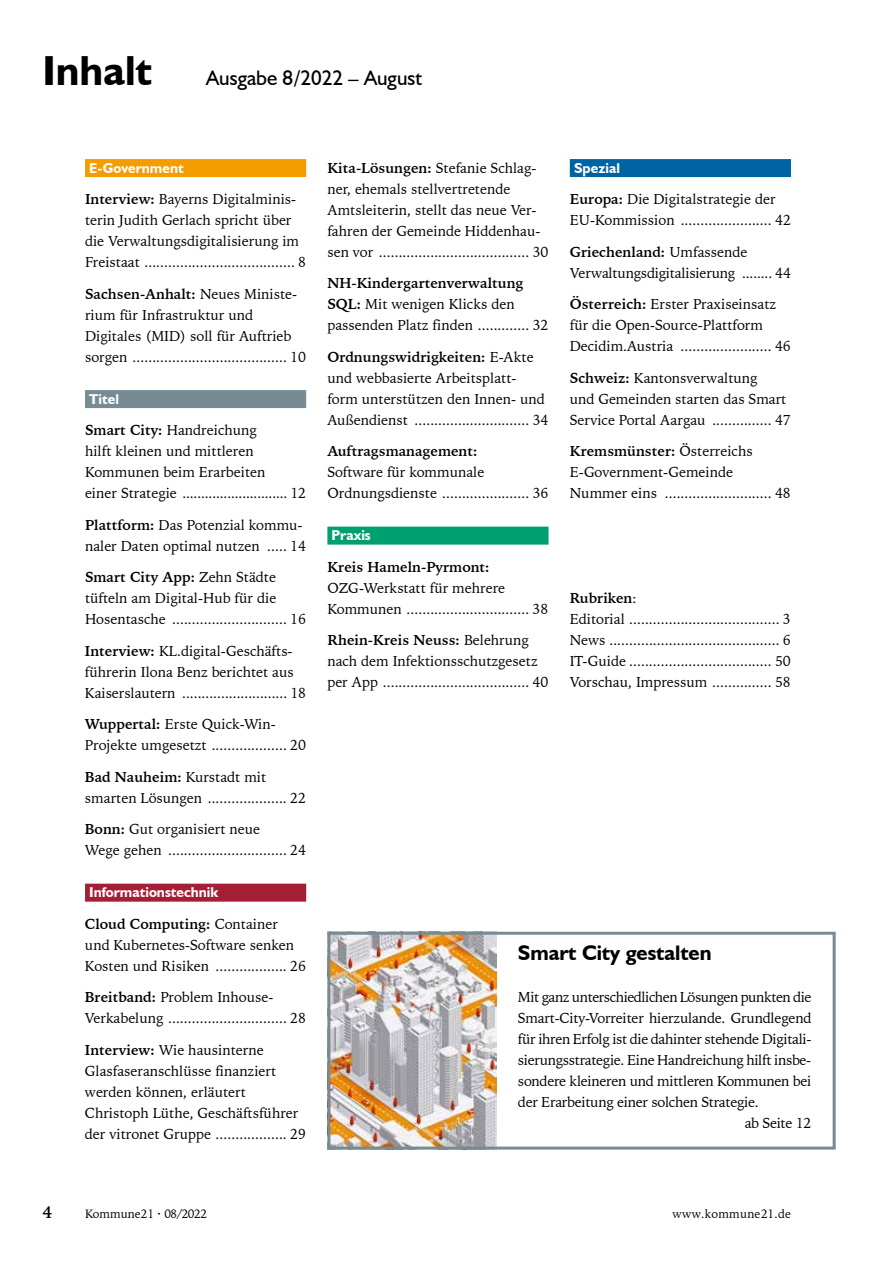
<style>
.page{position:relative;width:893px;height:1263px;background:#fff}
.page>*{position:absolute;margin:0;border:0;box-sizing:border-box;transform-origin:0 0}
.t1{font:700 42px "Humanist 521 BT";color:#000}
.t2{font:21px "Humanist 521 BT";color:#000}
.t3{font:700 21px "Humanist 521 BT";letter-spacing:-.005em;color:#000}
.t4{font:700 16.5px "Iowan Old Style BT";color:#000}
.t5{font:14.25px/21px "Iowan Old Style BT";color:#000}
.t6{font:14.25px "Iowan Old Style BT";letter-spacing:-.02em;color:#000}
.t7{font:700 14.25px "Humanist 521 BT";color:#fff}
.t8{font:14.25px "Iowan Old Style BT";letter-spacing:-.025em;color:#000}
.t9{font:14.25px "Iowan Old Style BT";letter-spacing:-.03em;color:#000}
.t10{font:700 14.25px "Iowan Old Style BT";color:#000}
.t11{font:12px "Iowan Old Style BT";color:#000}
.t12{font:12px "Iowan Old Style BT";letter-spacing:.02em;color:#000}
.s1{font-weight:700}
</style>
<div class="page">
<img style="left:331px;top:936px;width:166px;height:209px">
<div style="left:327px;top:932px;width:509px;height:217px;border:3px solid #778b95"></div>
<div style="left:85px;top:159px;width:221px;height:18px;background:#f59c00"></div>
<div style="left:85px;top:390px;width:221px;height:18px;background:#778b95"></div>
<div style="left:85px;top:884px;width:221px;height:18px;background:#a51f34"></div>
<div style="left:327px;top:527px;width:222px;height:18px;background:#009f6f"></div>
<div style="left:570px;top:159px;width:221px;height:18px;background:#0063a2"></div>
<h1 class="t1" style="left:43px;top:45px;width:111px">Inhalt</h1>
<h2 class="t2" style="left:206px;top:65px;width:217px">Ausgabe 8/2022 – August</h2>
<p class="t7" style="left:89px;top:159px;width:96px">E-Government</p>
<p class="t5" style="left:85px;top:189px;width:223px"><span class="s1">Interview:</span> Bayerns Digitalminis&shy;terin Judith Gerlach spricht über die Verwaltungsdigitalisierung im Freistaat ...................................... 8</p>
<p class="t5" style="left:85px;top:283px;width:223px"><span class="s1">Sachsen-Anhalt:</span> Neues Ministe&shy;rium für Infrastruktur und Digitales (MID) soll für Auftrieb sorgen ....................................... 10</p>
<p class="t7" style="left:89px;top:390px;width:31px">Titel</p>
<p class="t5" style="left:85px;top:420px;width:223px"><span class="s1">Smart City:</span> Handreichung<br>hilft kleinen und mittleren Kommunen beim Erarbeiten<br>einer Strategie ............................ 12</p>
<p class="t5" style="left:85px;top:514px;width:223px"><span class="s1">Plattform:</span> Das Potenzial kommu&shy;naler Daten optimal nutzen ..... 14</p>
<p class="t5" style="left:85px;top:567px;width:223px"><span class="s1">Smart City App:</span> Zehn Städte tüfteln am Digital-Hub für die<br>Hosentasche ............................. 16</p>
<p class="t5" style="left:85px;top:640px;width:223px"><span class="s1">Interview:</span> KL.digital-Geschäfts&shy;führerin Ilona Benz berichtet aus<br>Kaiserslautern ........................... 18</p>
<p class="t5" style="left:85px;top:714px;width:223px"><span class="s1">Wuppertal:</span> Erste Quick-Win-<br>Projekte umgesetzt ................... 20</p>
<p class="t5" style="left:85px;top:766px;width:223px"><span class="s1">Bad Nauheim:</span> Kurstadt mit smarten Lösungen .................... 22</p>
<p class="t5" style="left:85px;top:819px;width:223px"><span class="s1">Bonn:</span> Gut organisiert neue<br>Wege gehen .............................. 24</p>
<p class="t7" style="left:89px;top:884px;width:131px">Informationstechnik</p>
<p class="t5" style="left:85px;top:913px;width:223px"><span class="s1">Cloud Computing:</span> Container und Kubernetes-Software senken<br>Kosten und Risiken .................. 26</p>
<p class="t5" style="left:85px;top:987px;width:223px"><span class="s1">Breitband:</span> Problem Inhouse-<br>Verkabelung .............................. 28</p>
<p class="t5" style="left:85px;top:1039px;width:223px"><span class="s1">Interview:</span> Wie hausinterne Glasfaseranschlüsse finanziert werden können, erläutert Christoph Lüthe, Geschäftsführer der vitronet Gruppe .................. 29</p>
<p class="t5" style="left:327px;top:157px;width:223px"><span class="s1">Kita-Lösungen:</span> Stefanie Schlag&shy;ner, ehemals stellvertretende Amtsleiterin, stellt das neue Ver&shy;fahren der Gemeinde Hiddenhau&shy;sen vor ...................................... 30</p>
<p class="t5" style="left:327px;top:273px;width:223px"><span class="s1">NH-Kindergartenverwaltung<br>SQL:</span> Mit wenigen Klicks den passenden Platz finden ............. 32</p>
<p class="t5" style="left:327px;top:346px;width:223px"><span class="s1">Ordnungswidrigkeiten:</span> E-Akte und webbasierte Arbeitsplatt&shy;form unterstützen den Innen- und Außendienst ............................. 34</p>
<p class="t10" style="left:327px;top:442px;width:151px">Auftragsmanagement:</p>
<p class="t5" style="left:327px;top:462px;width:223px">Software für kommunale<br>Ordnungsdienste ...................... 36</p>
<p class="t7" style="left:332px;top:526px;width:41px">Praxis</p>
<p class="t10" style="left:327px;top:558px;width:164px">Kreis Hameln-Pyrmont:</p>
<p class="t5" style="left:327px;top:577px;width:223px">OZG-Werkstatt für mehrere<br>Kommunen ............................... 38</p>
<p class="t5" style="left:327px;top:630px;width:223px"><span class="s1">Rhein-Kreis Neuss:</span> Belehrung nach dem Infektionsschutzgesetz per App ..................................... 40</p>
<p class="t7" style="left:574px;top:159px;width:47px">Spezial</p>
<p class="t5" style="left:570px;top:189px;width:223px"><span class="s1">Europa:</span> Die Digitalstrategie der<br>EU-Kommission ....................... 42</p>
<p class="t5" style="left:570px;top:241px;width:223px"><span class="s1">Griechenland:</span> Umfassende<br>Verwaltungsdigitalisierung ........ 44</p>
<p class="t5" style="left:570px;top:294px;width:223px"><span class="s1">Österreich:</span> Erster Praxiseinsatz für die Open-Source-Plattform<br>Decidim.Austria ....................... 46</p>
<p class="t5" style="left:570px;top:367px;width:223px"><span class="s1">Schweiz:</span> Kantonsverwaltung<br>und Gemeinden starten das Smart<br>Service Portal Aargau ............... 47</p>
<p class="t5" style="left:570px;top:441px;width:223px"><span class="s1">Kremsmünster:</span> Österreichs<br>E-Government-Gemeinde<br>Nummer eins ........................... 48</p>
<p class="t5" style="left:570px;top:588px;width:223px"><span class="s1">Rubriken</span>:<br>Editorial ...................................... 3<br>News ........................................... 6<br>IT-Guide .................................... 50<br>Vorschau, Impressum ............... 58</p>
<h2 class="t3" style="left:518px;top:940px;width:195px">Smart City gestalten</h2>
<p class="t9" style="left:518px;top:988px;width:295px">Mit ganz unterschiedlichen Lösungen punkten die</p>
<p class="t5" style="left:518px;top:1008px;width:295px">Smart-City-Vorreiter hierzulande. Grundlegend</p>
<p class="t8" style="left:518px;top:1030px;width:295px">für ihren Erfolg ist die dahinter stehende Digitali-</p>
<p class="t6" style="left:518px;top:1051px;width:295px">sierungsstrategie. Eine Handreichung hilft insbe-</p>
<p class="t6" style="left:518px;top:1072px;width:295px">sondere kleineren und mittleren Kommunen bei</p>
<p class="t6" style="left:518px;top:1093px;width:242px">der Erarbeitung einer solchen Strategie.</p>
<p class="t6" style="left:745px;top:1114px;width:68px">ab Seite 12</p>
<p class="t4" style="left:43px;top:1202px;width:11px">4</p>
<p class="t11" style="left:85px;top:1206px;width:123px">Kommune21 · 08/2022</p>
<p class="t12" style="left:673px;top:1206px;width:120px">www.kommune21.de</p>
</div>
